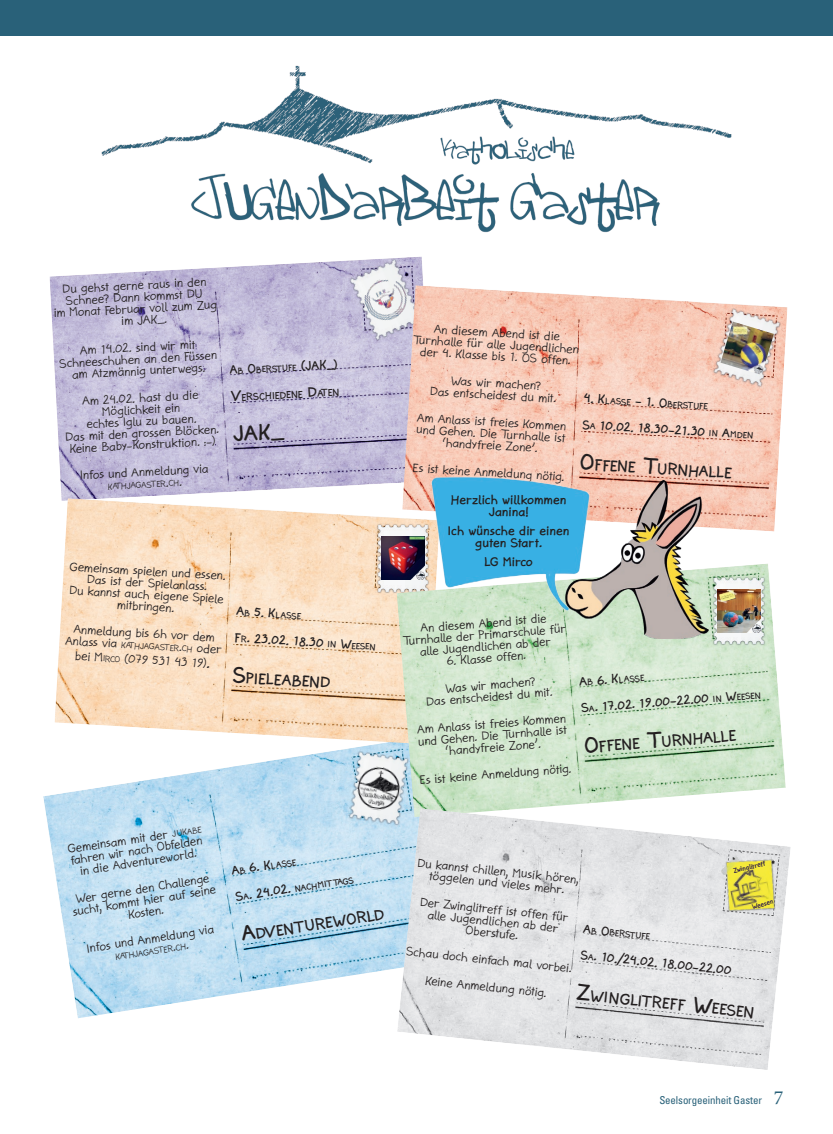
<style>
.page{position:relative;width:833px;height:1134px;background:#fff}
.page>*{position:absolute;margin:0;border:0;box-sizing:border-box;transform-origin:0 0}
.t1{font:700 17.88px "Jann Script";color:#231f20}
.t2{font:700 12.62px "Jann Script";color:#231f20}
.t3{font:condensed 10.88px "Univers LT Std";letter-spacing:-.01em;color:#296179}
.t4{font:10.25px/11.8px "Jann Script";color:#231f20;text-align:center}
.t5{font:700 10.25px/11.8px "Jann Script";color:#231f20;text-align:center}
.t6{font:700 8.12px "Jann Script";color:#231f20}
.t7{font:700 7.25px "Jann Script";color:#231f20}
.t8{font:7.25px "Jann Script";color:#231f20}
.t9{font:700 5.5px "Jann Script";color:#18074f;scale:.95 1}
.s1{font-size:10.25px}
.s2{font-size:11.5px}
.s3{font-size:7.25px}
.s4{font-size:12.75px}
.s5{font-size:17.88px}
.s6{font-family:"Minion Pro";font-stretch:normal;font-size:20px}
</style>
<div class="page">
<img style="left:101px;top:65px;width:631px;height:168px">
<div style="left:0;top:0;width:833px;height:35px;background:#296179"></div>
<img style="left:50px;top:260px;width:352px;height:238px">
<img style="left:348px;top:257px;width:75px;height:85px">
<img style="left:358px;top:271px;width:57px;height:57px">
<img style="left:402px;top:285px;width:385px;height:246px">
<img style="left:712px;top:307px;width:70px;height:82px">
<img style="left:720px;top:322px;width:54px;height:53px">
<img style="left:43px;top:744px;width:354px;height:274px">
<img style="left:55px;top:498px;width:375px;height:246px">
<img style="left:376px;top:523px;width:53px;height:70px">
<img style="left:381px;top:537px;width:43px;height:43px">
<img style="left:348px;top:750px;width:49px;height:77px">
<img style="left:355px;top:764px;width:42px;height:49px">
<img style="left:397px;top:564px;width:388px;height:244px">
<img style="left:712px;top:576px;width:53px;height:70px">
<img style="left:717px;top:590px;width:43px;height:42px">
<img style="left:397px;top:808px;width:393px;height:262px">
<img style="left:713px;top:849px;width:74px;height:75px">
<img style="left:523px;top:481px;width:185px;height:157px">
<img style="left:430px;top:475px;width:159px;height:138px">
<svg style="left:65px;top:636px;width:13px;height:9px"></svg>
<p class="t4" style="left:62px;top:283px;width:145px;rotate:-3deg">Du gehst gerne raus in den</p>
<p class="t4" style="left:65px;top:295px;width:138px;rotate:-3deg">Schnee? Dann kommst DU</p>
<p class="t4" style="left:54px;top:307px;width:164px;rotate:-3deg">im Monat Februar voll zum Zug</p>
<p class="t4" style="left:121px;top:315px;width:47px;rotate:-3deg">im JAK_.</p>
<p class="t4" style="left:58px;top:345px;width:159px;rotate:-3deg">Am 14.02. sind wir mit<br>Schneeschuhen an den Füssen am Atzmännig unterwegs.</p>
<p class="t4" style="left:63px;top:396px;width:155px;rotate:-3deg">Am 24.02. hast du die<br>Möglichkeit ein<br>echtes Iglu zu bauen.<br>Das mit den grossen Blöcken.<br>Keine Baby-Konstruktion. :-)</p>
<p class="t4" style="left:80px;top:469px;width:130px;rotate:-3deg">Infos und Anmeldung via</p>
<p class="t8" style="left:108px;top:481px;width:76px;rotate:-3deg">KATHJAGASTER<span class="s1">.</span>CH<span class="s1">.</span></p>
<p class="t7" style="left:229px;top:365px;width:110px;rotate:-3deg"><span class="s1">A</span>B <span class="s1">O</span>BERSTUFE <span class="s1">(JAK_)</span></p>
<p class="t6" style="left:231px;top:391px;width:110px;rotate:-3deg"><span class="s2">V</span>ERSCHIEDENE <span class="s2">D</span>ATEN</p>
<h1 class="t1" style="left:232px;top:419px;width:52px;rotate:-3deg">JAK_</h1>
<p class="t4" style="left:70px;top:561px;width:158px;rotate:3deg">Gemeinsam spielen und essen.<br>Das ist der Spielanlass.<br>Du kannst auch eigene Spiele mitbringen.</p>
<p class="t4" style="left:74px;top:623px;width:143px;rotate:3deg">Anmeldung bis 6h vor dem</p>
<p class="t7" style="left:236px;top:606px;width:67px;rotate:3deg"><span class="s1">A</span>B <span class="s1">5. K</span>LASSE</p>
<p class="t5" style="left:235px;top:632px;width:143px;rotate:3deg">F<span class="s3">R</span>. 23.02. 18.30 <span class="s3">IN</span> W<span class="s3">EESEN</span></p>
<p class="t8" style="left:79px;top:637px;width:144px;rotate:3deg"><span class="s1">lass via</span> KATHJAGASTER<span class="s1">.</span>CH <span class="s1">oder</span></p>
<p class="t4" style="left:75px;top:650px;width:137px;rotate:3deg">bei M<span class="s3">IRCO</span> (079 531 43 19)<span class="s4">.</span></p>
<p class="t2" style="left:233px;top:667px;width:100px;rotate:3deg"><span class="s5">S</span>PIELEABEND</p>
<p class="t4" style="left:67px;top:843px;width:137px;rotate:-9deg">Gemeinsam mit der <span class="s3">J UKABE </span>fahren wir nach Obfelden in die Adventureworld.</p>
<p class="t4" style="left:70px;top:894px;width:146px;rotate:-9deg">Wer gerne den Challenge sucht, kommt hier auf seine<br>Kosten.</p>
<p class="t4" style="left:86px;top:942px;width:130px;rotate:-9deg">Infos und Anmeldung via</p>
<p class="t8" style="left:115px;top:951px;width:76px;rotate:-9deg">KATHJAGASTER<span class="s1">.</span>CH<span class="s1">.</span></p>
<p class="t7" style="left:231px;top:866px;width:67px;rotate:-9deg"><span class="s1">A</span>B <span class="s1">6. K</span>LASSE</p>
<p class="t7" style="left:235px;top:892px;width:121px;rotate:-9deg"><span class="s1">S</span>A<span class="s1">. 24.02.</span> NACHMIT TAGS</p>
<p class="t2" style="left:240px;top:926px;width:146px;rotate:-9deg"><span class="s5">A</span>DVENTUREWORLD</p>
<p class="t4" style="left:434px;top:323px;width:128px;rotate:3deg">An diesem Abend ist die</p>
<p class="t4" style="left:420px;top:346px;width:152px;rotate:3deg">der 4. Klasse bis 1. OS offen.</p>
<p class="t4" style="left:431px;top:374px;width:128px;rotate:3deg">Was wir machen?<br>Das entscheidest du mit.</p>
<p class="t4" style="left:417px;top:412px;width:151px;rotate:3deg">Am Anlass ist freies Kommen und Gehen. Die Turnhalle ist ‘handyfreie Zone’.</p>
<p class="t4" style="left:413px;top:462px;width:154px;rotate:3deg">Es ist keine Anmeldung nötig.</p>
<p class="t2" style="left:580px;top:454px;width:154px;rotate:3deg"><span class="s5">O</span>FFENE <span class="s5">T</span>URNHALLE</p>
<p class="t4" style="left:414px;top:334px;width:167px;rotate:3deg">Turnhalle für alle Jugendlichen</p>
<p class="t7" style="left:584px;top:394px;width:126px;rotate:3deg"><span class="s1">4. K</span>LASSE <span class="s1">- 1. O</span>BERSTUFE</p>
<p class="t5" style="left:582px;top:419px;width:173px;rotate:3deg">S<span class="s3">A</span> 10.02. 18.30-21.30 <span class="s3">IN</span> A<span class="s3">MDEN</span></p>
<p class="t5" style="left:451px;top:493px;width:117px">Herzlich willkommen<br>Janina!</p>
<p class="t5" style="left:448px;top:525px;width:123px">Ich wünsche dir einen guten Start.</p>
<p class="t5" style="left:484px;top:556px;width:50px">LG Mirco</p>
<p class="t4" style="left:401px;top:624px;width:165px;rotate:-5deg">An diesem Abend ist die<br>Turnhalle der Primarschule für alle Jugendlichen ab der</p>
<p class="t4" style="left:446px;top:655px;width:81px;rotate:-5deg">6. Klasse offen.</p>
<p class="t4" style="left:425px;top:684px;width:128px;rotate:-5deg">Was wir machen?<br>Das entscheidest du mit.</p>
<p class="t4" style="left:416px;top:724px;width:151px;rotate:-5deg">Am Anlass ist freies Kommen und Gehen. Die Turnhalle ist ‘handyfreie Zone’.</p>
<p class="t4" style="left:419px;top:775px;width:154px;rotate:-5deg">Es ist keine Anmeldung nötig.</p>
<p class="t7" style="left:579px;top:677px;width:67px;rotate:-5deg"><span class="s1">A</span>B <span class="s1">6. K</span>LASSE</p>
<p class="t5" style="left:580px;top:703px;width:182px;rotate:-5deg">S<span class="s3">A</span>. 17.02. 19.00-22.00 <span class="s3">IN</span> W<span class="s3">EES</span><sub>EN</sub></p>
<p class="t2" style="left:583px;top:738px;width:154px;rotate:-5deg"><span class="s5">O</span>FFENE <span class="s5">T</span>URNHALLE</p>
<p class="t4" style="left:418px;top:856px;width:164px;rotate:6deg">Du kannst chillen, Musik hören, töggelen und vieles mehr.</p>
<p class="t4" style="left:421px;top:895px;width:150px;rotate:6deg">Der Zwinglitreff ist offen für alle Jugendlichen ab der<br>Oberstufe.</p>
<p class="t4" style="left:407px;top:945px;width:168px;rotate:6deg">Schau doch einfach mal vorbei.</p>
<p class="t4" style="left:426px;top:974px;width:123px;rotate:6deg">Keine Anmeldung nötig.</p>
<p class="t2" style="left:577px;top:983px;width:180px;rotate:6deg"><span class="s5">Z</span>WINGLITREFF <span class="s5">W</span>EESEN</p>
<p class="t9" style="left:732px;top:866px;width:36px;rotate:-14deg">Zwinglitreff</p>
<p class="t9" style="left:751px;top:902px;width:24px;rotate:-14deg">Weesen</p>
<p class="t7" style="left:584px;top:924px;width:69px;rotate:6deg"><span class="s1">A</span>B <span class="s1">O</span>BERSTUFE</p>
<p class="t5" style="left:581px;top:949px;width:153px;rotate:6deg">S<span class="s3">A</span>. 10./24.02. 18.00-22.00</p>
<p class="t3" style="left:659px;top:1094px;width:125px">Seelsorgeeinheit Gaster <span class="s6">7</span></p>
</div>
